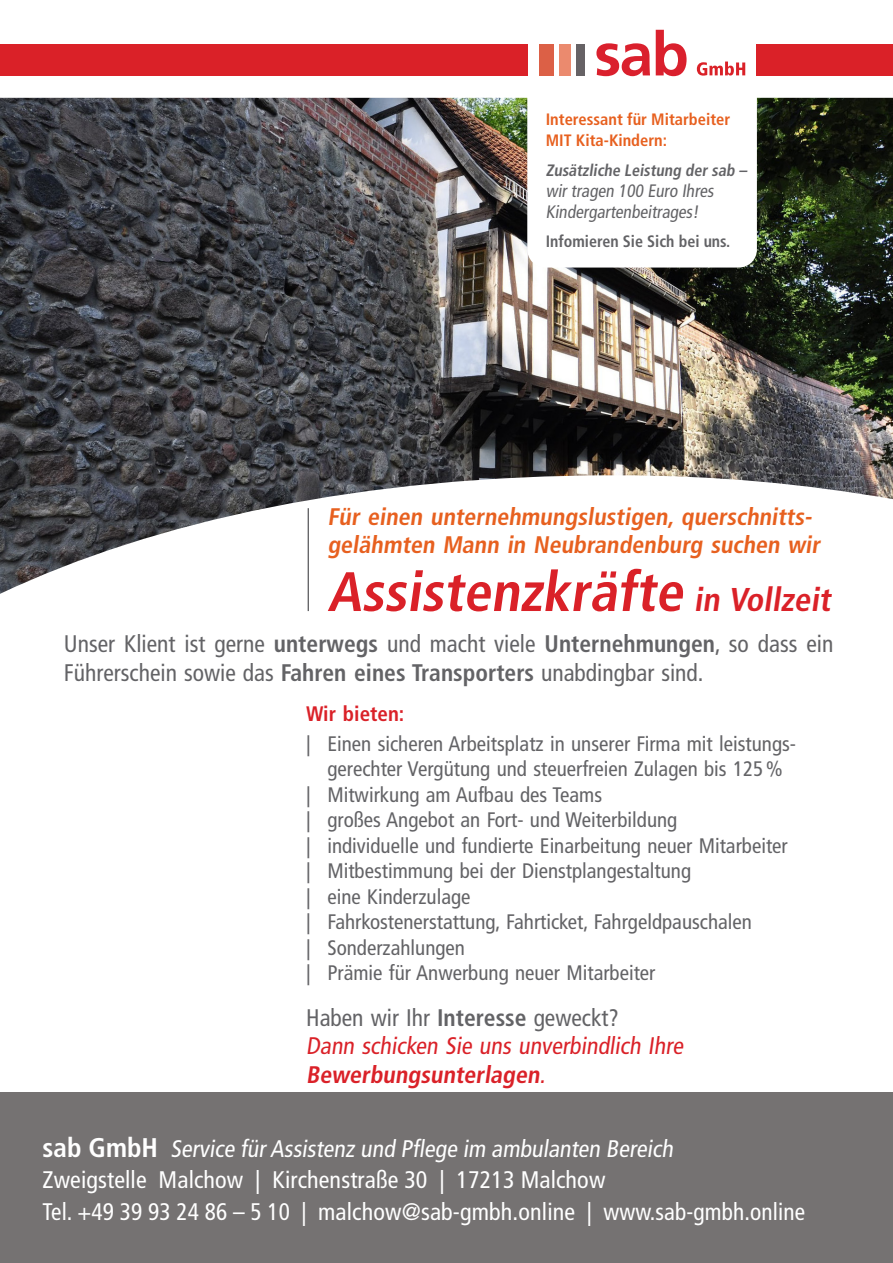
<style>
.page{position:relative;width:893px;height:1263px;background:#fff}
.page>*{position:absolute;margin:0;border:0;box-sizing:border-box;transform-origin:0 0}
.t1{font:700 condensed 55.5px "Frutiger LT";color:#da2128}
.t2{font:condensed 24px/28.5px "Frutiger LT";color:#636366}
.t3{font:condensed 24px/31.5px "Frutiger LT Std";letter-spacing:.005em;color:#fff}
.t4{font:condensed 24px/28.5px "Frutiger LT";color:#da2128}
.t5{font:700 condensed 24px/28.5px "Frutiger LT";color:#e7601f}
.t6{font:condensed 24px "Frutiger LT";letter-spacing:.005em;color:#fff}
.t7{font:condensed 21px "Frutiger LT";color:#636366}
.t8{font:700 condensed 21px "Frutiger LT";color:#da2128}
.t9{font:condensed 18px/21px "Frutiger LT Std";color:#636366}
.t10{font:700 condensed 16.5px "Frutiger LT Std";color:#636366}
.t11{font:700 condensed 16.5px/21px "Frutiger LT Std";color:#e7601f}
.s1{font-size:33px}
.s2{font-weight:700}
.s3{color:#636366}
.s4{font-weight:700;color:#636366}
.s5{font-weight:700;font-size:27px}
.s6{font-family:"Frutiger LT Std"}
</style>
<div class="page">
<div style="left:0;top:1093px;width:893px;height:170px;background:#757272"></div>
<div style="left:0;top:44px;width:527px;height:31px;background:#da2128"></div>
<div style="left:757px;top:44px;width:136px;height:31px;background:#da2128"></div>
<hr style="left:308px;top:508px;width:1px;height:103px;background:#636366">
<img style="left:0;top:98px;width:893px;height:496px">
<svg style="left:596px;top:43px;width:54px;height:33px"></svg>
<svg style="left:656px;top:30px;width:31px;height:46px"></svg>
<div style="left:539px;top:44px;width:14px;height:31px;background:#dc6046"></div>
<div style="left:559px;top:44px;width:12px;height:31px;background:#eb8a6e"></div>
<div style="left:577px;top:44px;width:8px;height:31px;background:#666265"></div>
<svg style="left:697px;top:62px;width:48px;height:14px"></svg>
<svg style="left:527px;top:98px;width:230px;height:170px"></svg>
<p class="t11" style="left:546px;top:109px;width:186px">Interessant für Mitarbeiter<br>MIT Kita-Kindern:</p>
<p class="t10" style="left:546px;top:161px;width:205px">Zusätzliche Leistung der sab –</p>
<p class="t9" style="left:546px;top:181px;width:172px">wir tragen 100 Euro Ihres<br>Kindergartenbeitrages!</p>
<p class="t10" style="left:546px;top:231px;width:186px">Infomieren Sie Sich bei uns.</p>
<p class="t5" style="left:327px;top:502px;width:498px">Für einen unternehmungslustigen, querschnitts&shy;gelähmten Mann in Neubrandenburg suchen wir</p>
<h1 class="t1" style="left:327px;top:559px;width:510px">Assistenzkräfte <span class="s1">in Vollzeit</span></h1>
<p class="t2" style="left:64px;top:630px;width:771px">Unser Klient ist gerne <span class="s2">unterwegs</span> und macht viele <span class="s2">Unternehmungen</span>, so dass ein<br>Führerschein sowie das <span class="s2">Fahren eines Transporters</span> unabdingbar sind.</p>
<p class="t8" style="left:306px;top:701px;width:100px">Wir bieten:</p>
<p class="t7" style="left:306px;top:731px;width:491px">| Einen sicheren Arbeitsplatz in unserer Firma mit leistungs-</p>
<p class="t7" style="left:327px;top:757px;width:457px">gerechter Vergütung und steuerfreien Zulagen bis 125%</p>
<p class="t7" style="left:306px;top:782px;width:298px">| Mitwirkung am Aufbau des Teams</p>
<p class="t7" style="left:306px;top:808px;width:373px">| großes Angebot an Fort- und Weiterbildung</p>
<p class="t7" style="left:306px;top:833px;width:483px">| individuelle und fundierte Einarbeitung neuer Mitarbeiter</p>
<p class="t7" style="left:306px;top:859px;width:386px">| Mitbestimmung bei der Dienstplangestaltung</p>
<p class="t7" style="left:306px;top:884px;width:166px">| eine Kinderzulage</p>
<p class="t7" style="left:306px;top:910px;width:447px">| Fahrkostenerstattung, Fahrticket, Fahrgeldpauschalen</p>
<p class="t7" style="left:306px;top:935px;width:160px">| Sonderzahlungen</p>
<p class="t7" style="left:306px;top:961px;width:351px">| Prämie für Anwerbung neuer Mitarbeiter</p>
<p class="t4" style="left:306px;top:1003px;width:382px"><span class="s3">Haben wir Ihr</span> <span class="s4">Interesse</span> <span class="s3">geweckt?<br></span>Dann schicken Sie uns unverbindlich Ihre<br><span class="s2">Bewerbungsunterlagen</span>.</p>
<p class="t3" style="left:43px;top:1132px;width:636px"><span class="s5">s a b G m b H</span> Service fürAssistenz und Pflege im ambulanten Bereich<br>Zweigstelle Malchow | Kirchenstraße 30 | 17213 Malchow</p>
<p class="t6" style="left:43px;top:1197px;width:764px">Tel. +49 39 93 24 86 – 5 10 | <span class="s6">malchow@sab-gmbh.online</span> | www.sab-gmbh.online</p>
</div>
